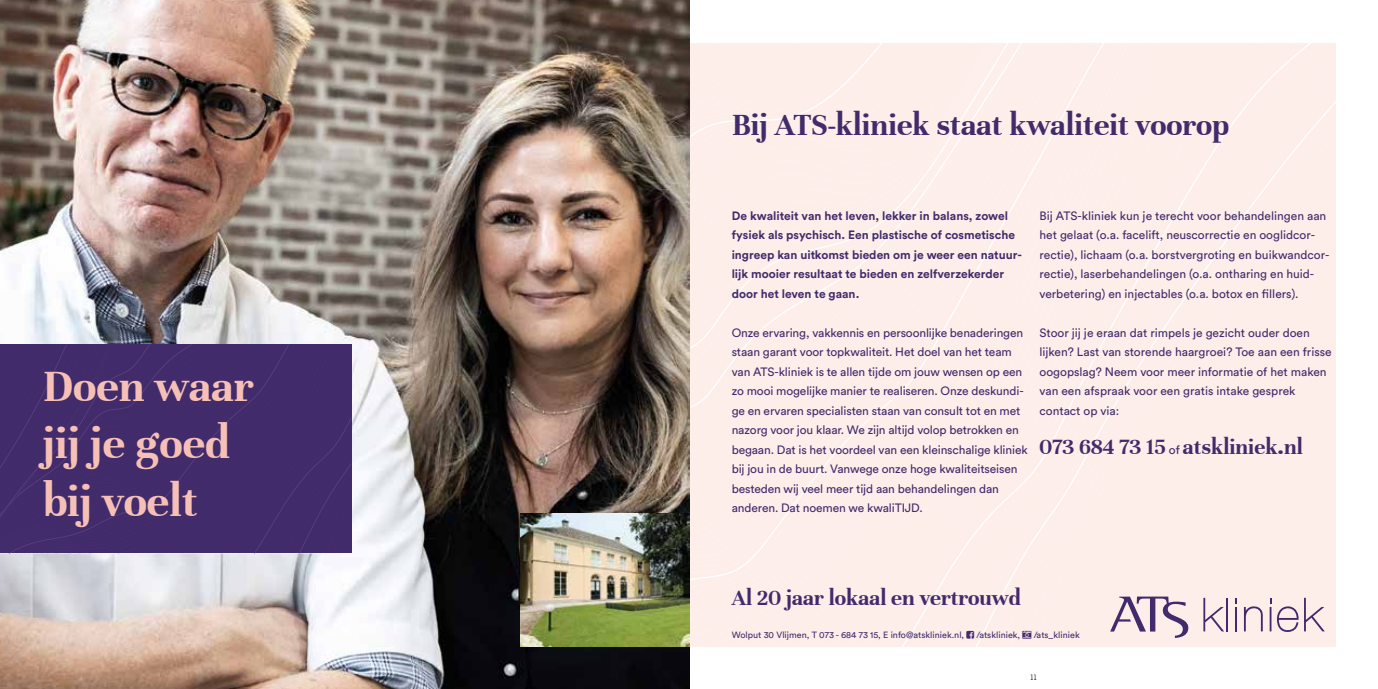
<style>
.page{position:relative;width:1378px;height:689px;background:#fff}
.page>*{position:absolute;margin:0;border:0;box-sizing:border-box;transform-origin:0 0}
.t1{font:700 47.85px/57.4px "Unna";color:#f6c0b6}
.t2{font:700 33px "Unna";color:#422b6b}
.t3{font:700 23.4px "Unna";color:#422b6b}
.t4{font:12px/19.5px "Circular Std";letter-spacing:-.01em;color:#422b6b}
.t5{font:700 12px/19.5px "Circular Std";color:#422b6b}
.t6{font:9px "Circular Std";color:#422b6b}
.t7{font:300 7.5px "Trade Gothic LT Std";color:#000}
.s1{font-family:"Circular Std";font-weight:400;font-size:12px}
</style>
<div class="page">
<img style="left:0;top:0;width:676px;height:689px">
<div style="left:0;top:344px;width:351px;height:209px;background:#422b6b"></div>
<img style="left:520px;top:514px;width:156px;height:132px">
<div style="left:1287px;top:43px;width:19px;height:603px;background:#fdeeea"></div>
<div style="left:1239px;top:43px;width:12px;height:603px;background:#fdeeea"></div>
<div style="left:1226px;top:43px;width:13px;height:603px;background:#fdeeea"></div>
<div style="left:1126px;top:43px;width:11px;height:603px;background:#fdeeea"></div>
<div style="left:1115px;top:43px;width:11px;height:603px;background:#fdeeea"></div>
<div style="left:689px;top:43px;width:426px;height:603px;background:#fdeeea"></div>
<div style="left:689px;top:43px;width:415px;height:601px;background:#fdeeea"></div>
<div style="left:689px;top:43px;width:406px;height:593px;background:#fdeeea"></div>
<div style="left:689px;top:43px;width:394px;height:576px;background:#fdeeea"></div>
<div style="left:689px;top:43px;width:383px;height:564px;background:#fdeeea"></div>
<div style="left:689px;top:43px;width:373px;height:552px;background:#fdeeea"></div>
<div style="left:689px;top:43px;width:363px;height:539px;background:#fdeeea"></div>
<div style="left:689px;top:43px;width:354px;height:527px;background:#fdeeea"></div>
<div style="left:689px;top:43px;width:343px;height:515px;background:#fdeeea"></div>
<div style="left:689px;top:43px;width:333px;height:502px;background:#fdeeea"></div>
<div style="left:689px;top:43px;width:322px;height:490px;background:#fdeeea"></div>
<div style="left:689px;top:43px;width:312px;height:479px;background:#fdeeea"></div>
<div style="left:689px;top:43px;width:302px;height:467px;background:#fdeeea"></div>
<div style="left:689px;top:43px;width:292px;height:456px;background:#fdeeea"></div>
<div style="left:689px;top:43px;width:282px;height:445px;background:#fdeeea"></div>
<div style="left:689px;top:43px;width:272px;height:434px;background:#fdeeea"></div>
<div style="left:689px;top:43px;width:263px;height:423px;background:#fdeeea"></div>
<div style="left:689px;top:43px;width:251px;height:412px;background:#fdeeea"></div>
<div style="left:689px;top:43px;width:241px;height:402px;background:#fdeeea"></div>
<div style="left:689px;top:43px;width:232px;height:392px;background:#fdeeea"></div>
<div style="left:689px;top:43px;width:222px;height:374px;background:#fdeeea"></div>
<div style="left:689px;top:43px;width:214px;height:356px;background:#fdeeea"></div>
<div style="left:689px;top:43px;width:208px;height:338px;background:#fdeeea"></div>
<div style="left:689px;top:43px;width:200px;height:320px;background:#fdeeea"></div>
<div style="left:689px;top:43px;width:191px;height:302px;background:#fdeeea"></div>
<div style="left:689px;top:43px;width:183px;height:284px;background:#fdeeea"></div>
<div style="left:689px;top:43px;width:177px;height:268px;background:#fdeeea"></div>
<div style="left:689px;top:43px;width:167px;height:248px;background:#fdeeea"></div>
<div style="left:689px;top:43px;width:159px;height:230px;background:#fdeeea"></div>
<img style="left:520px;top:43px;width:320px;height:212px">
<img style="left:676px;top:0;width:13px;height:689px">
<img style="left:676px;top:514px;width:13px;height:132px">
<svg style="left:1110px;top:596px;width:79px;height:42px;background:#cab9c7"></svg>
<svg style="left:1277px;top:606px;width:21px;height:26px"></svg>
<svg style="left:1304px;top:598px;width:20px;height:33px"></svg>
<svg style="left:1203px;top:598px;width:21px;height:33px"></svg>
<svg style="left:1244px;top:606px;width:18px;height:25px"></svg>
<hr style="left:1226px;top:598px;width:2px;height:33px;background:#422b6c">
<hr style="left:1235px;top:607px;width:2px;height:24px;background:#422b6c">
<svg style="left:1269px;top:598px;width:2px;height:33px"></svg>
<svg style="left:966px;top:631px;width:8px;height:7px"></svg>
<svg style="left:1022px;top:631px;width:9px;height:7px"></svg>
<svg style="left:1262px;top:289px;width:6px;height:9px"></svg>
<h1 class="t1" style="left:43px;top:357px;width:213px">Doen waar jij je goed bij voelt</h1>
<h2 class="t2" style="left:731px;top:106px;width:499px">Bij ATS-kliniek staat kwaliteit voorop</h2>
<p class="t5" style="left:731px;top:205px;width:292px">De kwaliteit van het leven, lekker in balans, zowel fysiek als psychisch. Een plastische of cosmetische ingreep kan uitkomst bieden om je weer een natuur&shy;lijk mooier resultaat te bieden en zelfverzekerder door het leven te gaan.</p>
<p class="t4" style="left:731px;top:322px;width:298px">Onze ervaring, vakkennis en persoonlijke benaderingen staan garant voor topkwaliteit. Het doel van het team van ATS-kliniek is te allen tijde om jouw wensen op een zo mooi mogelijke manier te realiseren. Onze deskundi&shy;ge en ervaren specialisten staan van consult tot en met nazorg voor jou klaar. We zijn altijd volop betrokken en begaan. Dat is het voordeel van een kleinschalige kliniek bij jou in de buurt. Vanwege onze hoge kwaliteitseisen besteden wij veel meer tijd aan behandelingen dan anderen. Dat noemen we kwaliTIJD.</p>
<p class="t4" style="left:1039px;top:205px;width:291px">Bij ATS-kliniek kun je terecht voor behandelingen aan het gelaat (o.a. facelift, neuscorrectie en ooglidcor&shy;rectie), lichaam (o.a. borstvergroting en buikwandcor&shy;rectie), laserbehandelingen (o.a. ontharing en huid&shy;verbetering) en injectables (o.a. botox en llers).</p>
<p class="t4" style="left:1039px;top:322px;width:294px">Stoor jij je eraan dat rimpels je gezicht ouder doen lijken? Last van storende haargroei? Toe aan een frisse oogopslag? Neem voor meer informatie of het maken van een afspraak voor een gratis intake gesprek contact op via:</p>
<h3 class="t3" style="left:1039px;top:433px;width:265px">073 684 73 15 <span class="s1">of</span> atskliniek.nl</h3>
<h3 class="t3" style="left:731px;top:584px;width:291px">Al 20 jaar lokaal en vertrouwd</h3>
<p class="t6" style="left:731px;top:629px;width:234px">Wolput 30 Vlijmen, T 073 - 684 73 15, E info@atskliniek.nl,</p>
<p class="t6" style="left:976px;top:629px;width:45px">/atskliniek,</p>
<p class="t6" style="left:1033px;top:629px;width:47px">/ats_kliniek</p>
<p class="t7" style="left:1029px;top:672px;width:9px">11</p>
</div>
